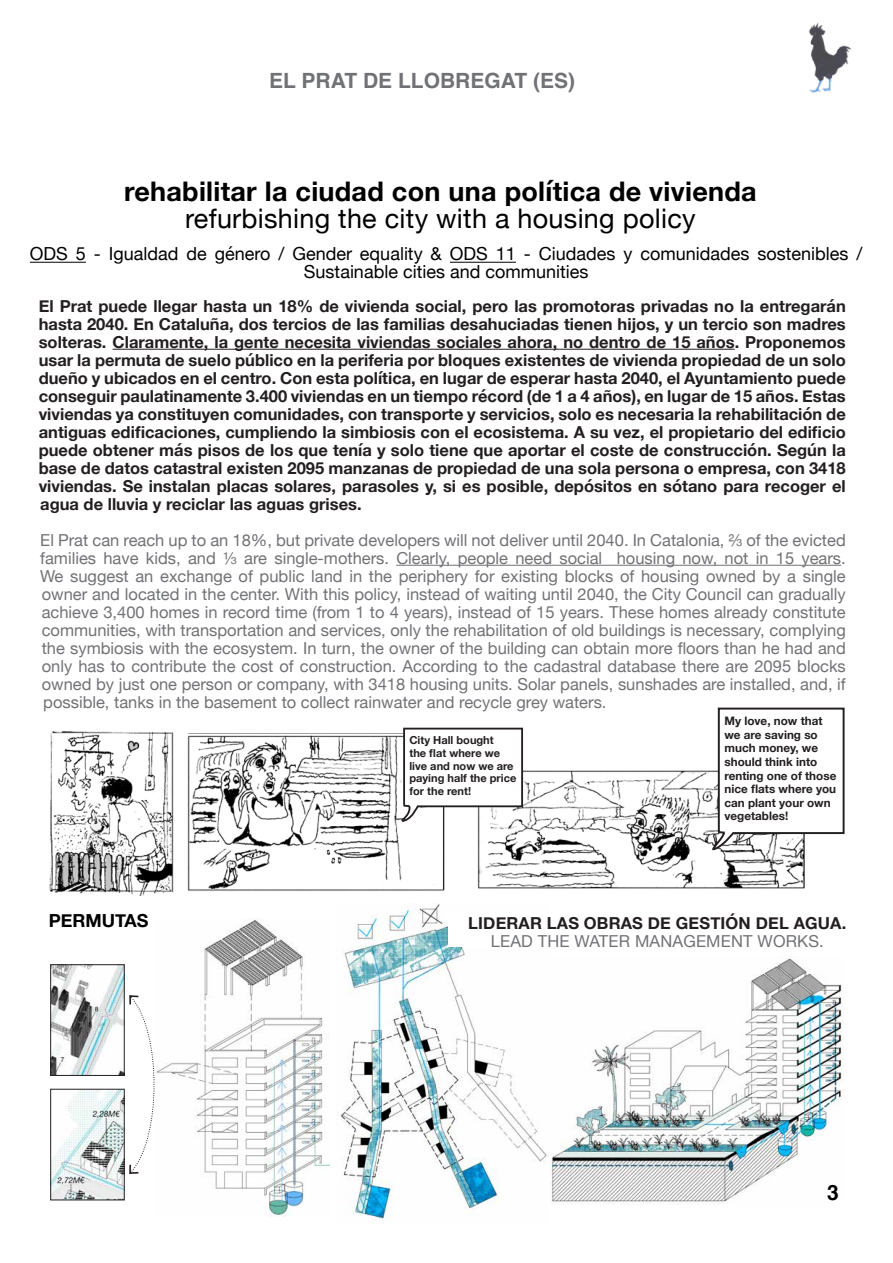
<style>
.page{position:relative;width:893px;height:1263px;background:#fff}
.page>*{position:absolute;margin:0;border:0;box-sizing:border-box;transform-origin:0 0}
.Estilo_de_párrafo_1{font:700 27px "Helvetica Neue";letter-spacing:.01em;color:#000}
.Estilo_de_párrafo_1-2{font:27px "Helvetica Neue";letter-spacing:.01em;color:#000}
.t1{font:700 21px "Helvetica";color:#717275}
.t2{font:700 21px "Helvetica";color:#000}
.t3{font:18px/18px "Helvetica Neue";color:#000;text-align:center}
.t4{font:700 18px "Helvetica Neue";color:#000}
.Estilo_de_párrafo_1-3{font:700 16.5px/18px "Helvetica Neue";color:#231f20;text-align:justify}
.Estilo_de_párrafo_1-4{font:16.5px/18px "Helvetica Neue";color:#717275;text-align:justify}
.t5{font:700 11.7px/13.6px "Helvetica Neue";color:#231f20}
.t6{font:700 11.1px/12.9px "Helvetica Neue";color:#231f20}
</style>
<div class="page">
<hr style="left:30px;top:262px;width:56px;height:1px;background:#000">
<hr style="left:450px;top:262px;width:66px;height:1px;background:#000">
<hr style="left:113px;top:349px;width:622px;height:1px;background:#231f20">
<hr style="left:396px;top:565px;width:445px;height:1px;background:#717275">
<img style="left:339px;top:904px;width:208px;height:319px">
<div style="left:449px;top:912px;width:417px;height:34px;background:#fff"></div>
<img style="left:550px;top:958px;width:294px;height:246px">
<img style="left:162px;top:920px;width:168px;height:297px">
<img style="left:49px;top:731px;width:125px;height:164px">
<img style="left:187px;top:735px;width:258px;height:156px">
<img style="left:477px;top:770px;width:328px;height:119px">
<svg style="left:396px;top:727px;width:128px;height:98px"></svg>
<svg style="left:707px;top:707px;width:138px;height:147px"></svg>
<img style="left:53px;top:1091px;width:69px;height:107px">
<img style="left:53px;top:966px;width:69px;height:107px">
<div style="left:51px;top:964px;width:73px;height:111px;border:1px solid #231f20"></div>
<svg style="left:129px;top:995px;width:33px;height:179px"></svg>
<img style="left:809px;top:23px;width:43px;height:70px">
<p class="t1" style="left:269px;top:63px;width:307px">EL PRAT DE LLOBREGAT (ES)</p>
<p class="Estilo_de_párrafo_1" style="left:124px;top:170px;width:634px">rehabilitar la ciudad con una política de vivienda</p>
<p class="Estilo_de_párrafo_1-2" style="left:185px;top:199px;width:512px">refurbishing the city with a housing policy</p>
<p class="t3" style="left:30px;top:246px;width:834px">ODS 5 - Igualdad de género / Gender equality &amp; ODS 11 - Ciudades y comunidades sostenibles /<br>Sustainable cities and communities</p>
<p class="Estilo_de_párrafo_1-3" style="left:39px;top:297px;width:809px">El Prat puede llegar hasta un 18% de vivienda social, pero las promotoras privadas no la entregarán hasta 2040. En Cataluña, dos tercios de las familias desahuciadas tienen hijos, y un tercio son madres solteras. Claramente, la gente necesita viviendas sociales ahora, no dentro de 15 años. Proponemos usar la permuta de suelo público en la periferia por bloques existentes de vivienda propiedad de un solo dueño y ubicados en el centro. Con esta política, en lugar de esperar hasta 2040, el Ayuntamiento puede conseguir paulatinamente 3.400 viviendas en un tiempo récord (de 1 a 4 años), en lugar de 15 años. Estas viviendas ya constituyen comunidades, con transporte y servicios, solo es necesaria la rehabilitación de antiguas edificaciones, cumpliendo la simbiosis con el ecosistema. A su vez, el propietario del edificio puede obtener más pisos de los que tenía y solo tiene que aportar el coste de construcción. Según la base de datos catastral existen 2095 manzanas de propiedad de una sola persona o empresa, con 3418 viviendas. Se instalan placas solares, parasoles y, si es posible, depósitos en sótano para recoger el agua de lluvia y reciclar las aguas grises.</p>
<p class="Estilo_de_párrafo_1-4" style="left:40px;top:532px;width:807px">El Prat can reach up to an 18%, but private developers will not deliver until 2040. In Catalonia, ⅔ of the evicted families have kids, and ⅓ are single-mothers. Clearly, people need social housing now, not in 15 years.<br>We suggest an exchange of public land in the periphery for existing blocks of housing owned by a single owner and located in the center. With this policy, instead of waiting until 2040, the City Council can gradually achieve 3,400 homes in record time (from 1 to 4 years), instead of 15 years. These homes already constitute communities, with transportation and services, only the rehabilitation of old buildings is necessary, complying the symbiosis with the ecosystem. In turn, the owner of the building can obtain more floors than he had and only has to contribute the cost of construction. According to the cadastral database there are 2095 blocks owned by just one person or company, with 3418 housing units. Solar panels, sunshades are installed, and, if possible, tanks in the basement to collect rainwater and recycle grey waters.</p>
<p class="t4" style="left:49px;top:906px;width:101px">PERMUTAS</p>
<p class="t6" style="left:409px;top:734px;width:109px">City Hall bought<br>the flat where we live and now we are paying half the price for the rent!</p>
<p class="t5" style="left:724px;top:714px;width:113px">My love, now that we are saving so much money, we should think into renting one of those nice flats where you can plant your own vegetables!</p>
<p class="Estilo_de_párrafo_1-3" style="left:468px;top:914px;width:379px">LIDERAR LAS OBRAS DE GESTIÓN DEL AGUA.</p>
<p class="Estilo_de_párrafo_1-4" style="left:491px;top:933px;width:334px">LEAD THE WATER MANAGEMENT WORKS.</p>
<p class="t2" style="left:827px;top:1175px;width:13px">3</p>
</div>
